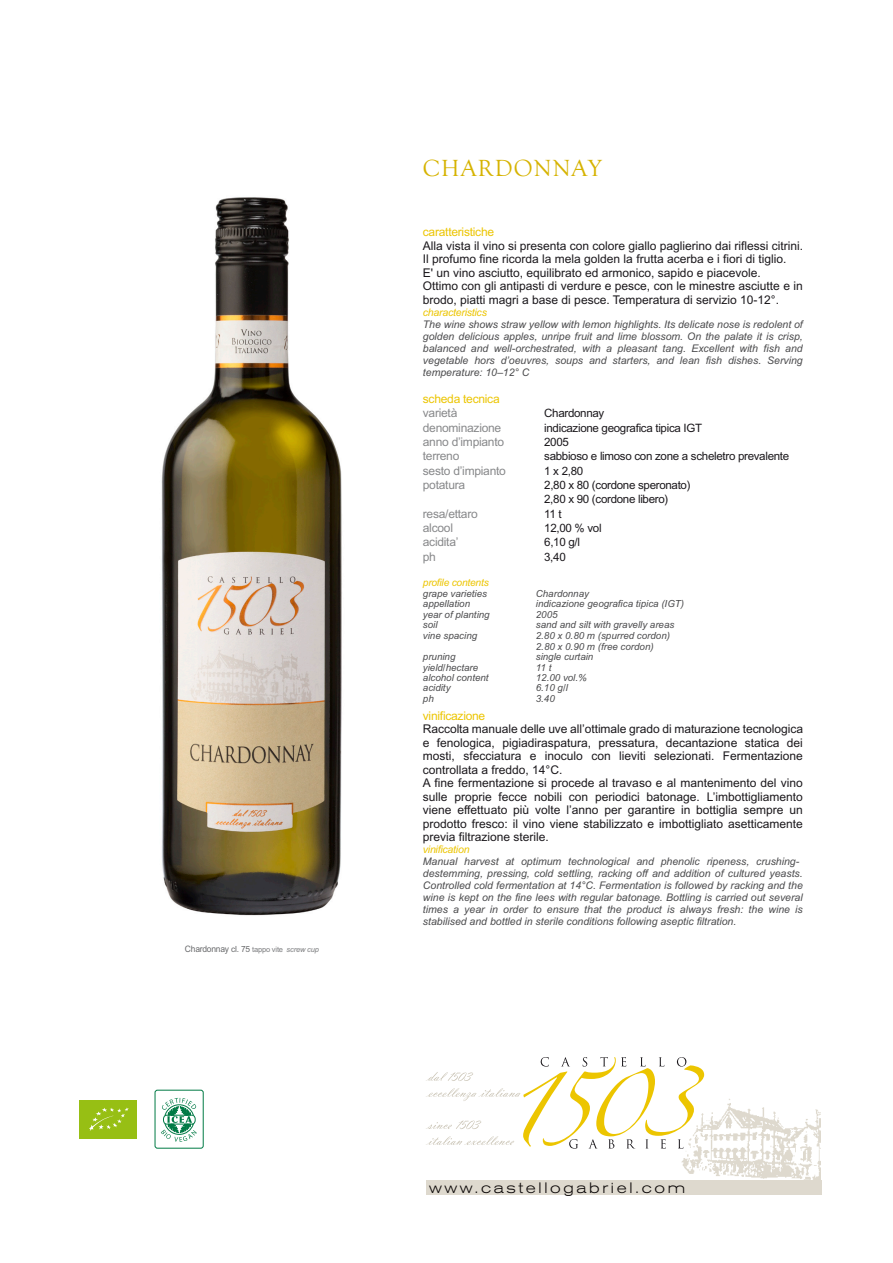
<style>
.page{position:relative;width:893px;height:1263px;background:#fff}
.page>*{position:absolute;margin:0;border:0;box-sizing:border-box;transform-origin:0 0}
.t1{font:24px "Goudy Old Style T";letter-spacing:.05em;color:#d6b300}
.t2{font:300 expanded 15px "Akzidenz Grotesk BE";letter-spacing:.175em;color:#0a0606}
.t3{font:12px/13.5px "Arial";color:#1a171b}
.t4{font:12px "Arial";letter-spacing:-.02em;color:#87888a}
.t5{font:12px "Arial";letter-spacing:-.02em;color:#ecc500}
.t6{font:11.55px/13.8px "Arial";letter-spacing:-.025em;color:#1a171b}
.t7{font:italic 10.5px/12px "Arial";color:#4b4b4d;text-align:justify}
.t8{font:italic 10.5px "Arial";letter-spacing:-.02em;color:#ecc500}
.t9{font:italic 10.2px "Arial";letter-spacing:-.02em;color:#ecc500}
.t10{font:italic 9.75px/10.8px "Arial";color:#4b4b4d}
.t11{font:8.85px "Arial";letter-spacing:-.025em;color:#696a6c;scale:.95 1}
.s1{font-size:8.4px}
.s2{font-size:7.5px;color:#7b7c7e}
.s3{font-style:italic;font-size:7.5px;color:#7b7c7e}
</style>
<div class="page">
<img style="left:161px;top:197px;width:181px;height:719px">
<div style="left:79px;top:1100px;width:58px;height:38px;background:#97bf14"></div>
<svg style="left:89px;top:1107px;width:40px;height:24px"></svg>
<div style="left:155px;top:1090px;width:48px;height:58px;border:1px solid #007a45;border-radius:2px"></div>
<svg style="left:161px;top:1098px;width:36px;height:44px"></svg>
<img style="left:677px;top:1099px;width:144px;height:96px">
<svg style="left:426px;top:1057px;width:278px;height:92px"></svg>
<div style="left:427px;top:1179px;width:395px;height:15px;background:#ded9ce"></div>
<p class="t11" style="left:185px;top:944px;width:143px">Chardonnay <span class="s1">cl. 75</span> <span class="s2">tappo vite</span> <span class="s3">screw cup</span></p>
<h1 class="t1" style="left:423px;top:155px;width:180px">CHARDONNAY</h1>
<p class="t5" style="left:423px;top:225px;width:73px">caratteristiche</p>
<p class="t3" style="left:423px;top:239px;width:382px">Alla vista il vino si presenta con colore giallo paglierino dai riflessi citrini.<br>Il profumo fine ricorda la mela golden la frutta acerba e i fiori di tiglio.<br>E' un vino asciutto, equilibrato ed armonico, sapido e piacevole.<br>Ottimo con gli antipasti di verdure e pesce, con le minestre asciutte e in brodo, piatti magri a base di pesce. Temperatura di servizio 10-12°.</p>
<p class="t8" style="left:423px;top:306px;width:66px">characteristics</p>
<p class="t7" style="left:423px;top:318px;width:381px">The wine shows straw yellow with lemon highlights. Its delicate nose is redolent of golden delicious apples, unripe fruit and lime blossom. On the palate it is crisp, balanced and well-orchestrated, with a pleasant tang. Excellent with fish and vegetable hors d’oeuvres, soups and starters, and lean fish dishes. Serving temperature: 10–12° C</p>
<p class="t5" style="left:423px;top:392px;width:78px">scheda tecnica</p>
<p class="t4" style="left:423px;top:406px;width:36px">varietà</p>
<p class="t6" style="left:544px;top:406px;width:62px">Chardonnay</p>
<p class="t4" style="left:423px;top:421px;width:80px">denominazione</p>
<p class="t6" style="left:544px;top:421px;width:159px">indicazione geografica tipica IGT</p>
<p class="t4" style="left:423px;top:435px;width:83px">anno d’impianto</p>
<p class="t6" style="left:544px;top:435px;width:26px">2005</p>
<p class="t4" style="left:423px;top:449px;width:38px">terreno</p>
<p class="t6" style="left:544px;top:450px;width:247px">sabbioso e limoso con zone a scheletro prevalente</p>
<p class="t4" style="left:423px;top:464px;width:84px">sesto d’impianto</p>
<p class="t6" style="left:544px;top:464px;width:41px">1 x 2,80</p>
<p class="t4" style="left:423px;top:478px;width:44px">potatura</p>
<p class="t6" style="left:544px;top:478px;width:148px">2,80 x 80 (cordone speronato)<br>2,80 x 90 (cordone libero)</p>
<p class="t4" style="left:423px;top:506px;width:56px">resa/ettaro</p>
<p class="t6" style="left:544px;top:507px;width:19px">11 t</p>
<p class="t4" style="left:423px;top:521px;width:32px">alcool</p>
<p class="t6" style="left:544px;top:521px;width:59px">12,00 % vol</p>
<p class="t4" style="left:423px;top:535px;width:37px">acidita’</p>
<p class="t6" style="left:544px;top:535px;width:37px">6,10 g/l</p>
<p class="t4" style="left:423px;top:550px;width:15px">ph</p>
<p class="t6" style="left:544px;top:550px;width:23px">3,40</p>
<p class="t9" style="left:423px;top:577px;width:67px">profile contents</p>
<p class="t10" style="left:423px;top:588px;width:66px">grape varieties</p>
<p class="t10" style="left:536px;top:588px;width:55px">Chardonnay</p>
<p class="t10" style="left:423px;top:599px;width:49px">appellation</p>
<p class="t10" style="left:536px;top:599px;width:150px">indicazione geografica tipica (IGT)</p>
<p class="t10" style="left:423px;top:609px;width:68px">year of planting</p>
<p class="t10" style="left:536px;top:609px;width:23px">2005</p>
<p class="t10" style="left:423px;top:620px;width:16px">soil</p>
<p class="t10" style="left:536px;top:620px;width:140px">sand and silt with gravelly areas</p>
<p class="t10" style="left:423px;top:630px;width:56px">vine spacing</p>
<p class="t10" style="left:536px;top:630px;width:136px">2.80 x 0.80 m (spurred cordon)<br>2.80 x 0.90 m (free cordon)</p>
<p class="t10" style="left:423px;top:652px;width:34px">pruning</p>
<p class="t10" style="left:536px;top:652px;width:59px">single curtain</p>
<p class="t10" style="left:423px;top:662px;width:57px">yield/hectare</p>
<p class="t10" style="left:536px;top:662px;width:17px">11 t</p>
<p class="t10" style="left:423px;top:672px;width:67px">alcohol content</p>
<p class="t10" style="left:536px;top:672px;width:53px">12.00 vol.%</p>
<p class="t10" style="left:423px;top:683px;width:29px">acidity</p>
<p class="t10" style="left:536px;top:683px;width:34px">6.10 g/l</p>
<p class="t10" style="left:423px;top:693px;width:12px">ph</p>
<p class="t10" style="left:536px;top:693px;width:21px">3.40</p>
<p class="t5" style="left:423px;top:709px;width:64px">vinificazione</p>
<p class="t3" style="left:423px;top:722px;width:382px">Raccolta manuale delle uve all’ottimale grado di maturazione tecnologica e fenologica, pigiadiraspatura, pressatura, decantazione statica dei mosti, sfecciatura e inoculo con lieviti selezionati. Fermentazione controllata a freddo, 14°C.<br>A fine fermentazione si procede al travaso e al mantenimento del vino sulle proprie fecce nobili con periodici batonage. L’imbottigliamento viene effettuato più volte l’anno per garantire in bottiglia sempre un prodotto fresco: il vino viene stabilizzato e imbottigliato asetticamente previa filtrazione sterile.</p>
<p class="t8" style="left:423px;top:843px;width:48px">vinification</p>
<p class="t7" style="left:423px;top:856px;width:381px;text-align:left">Manual harvest at optimum technological and phenolic ripeness, crushing&shy;destemming, pressing, cold settling, racking off and addition of cultured yeasts.<br>Controlled cold fermentation at 14°C. Fermentation is followed by racking and the wine is kept on the fine lees with regular batonage. Bottling is carried out several times a year in order to ensure that the product is always fresh: the wine is stabilised and bottled in sterile conditions following aseptic filtration.</p>
<p class="t2" style="left:429px;top:1179px;width:258px">www.castellogabriel.com</p>
</div>
